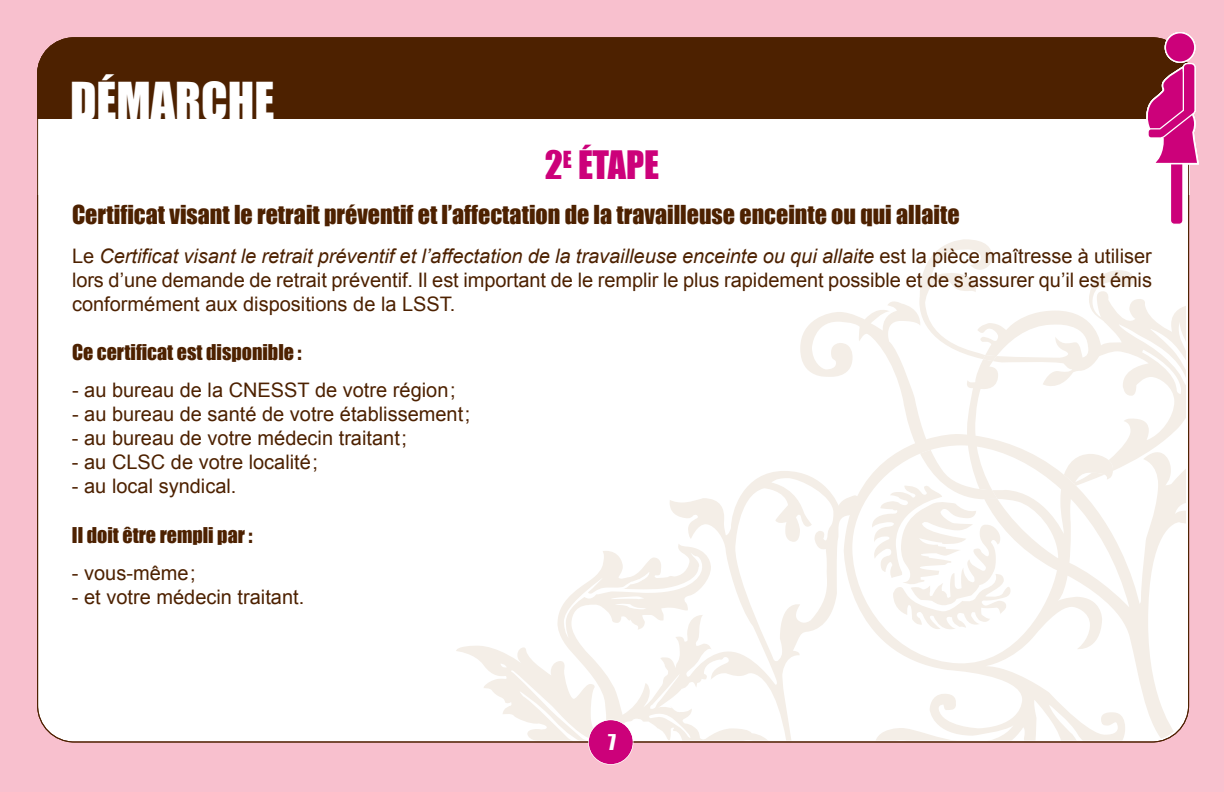
<style>
.page{position:relative;width:1224px;height:792px;background:#f8c0ce}
.page>*{position:absolute;margin:0;border:0;box-sizing:border-box;transform-origin:0 0}
.t1{font:48px "Impact";color:#fff}
.t2{font:36px "Impact";letter-spacing:-.005em;color:#cc017a}
.t3{font:24px "Impact";color:#4d2100}
.t4{font:20px/24px "Arial";color:#4d2100;text-align:justify}
.t5{font:20px "Impact";color:#4d2100}
.t6{font:20px "Impact";color:#fff}
.s1{font-style:italic}
</style>
<div class="page">
<div style="left:38px;top:38px;width:1150px;height:704px;background:#fff;border-radius:36px"></div>
<div style="left:37px;top:38px;width:1152px;height:126px;background:#4d2100;border-radius:36px"></div>
<div style="left:37px;top:120px;width:1152px;height:75px;background:#fff"></div>
<div style="left:1170px;top:135px;width:13px;height:89px;background:#cc017a;border-radius:4px"></div>
<div style="left:1170px;top:134px;width:14px;height:91px;border:1px solid #fff;border-radius:4px"></div>
<div style="left:1165px;top:33px;width:30px;height:29px;background:#cc017a;border-radius:50%"></div>
<div style="left:1165px;top:32px;width:31px;height:31px;border:1px solid #fff;border-radius:50%"></div>
<svg style="left:1146px;top:62px;width:53px;height:103px"></svg>
<svg style="left:456px;top:646px;width:101px;height:94px"></svg>
<svg style="left:557px;top:239px;width:629px;height:501px"></svg>
<div style="left:589px;top:720px;width:44px;height:44px;background:#cc017a;border-radius:50%"></div>
<div style="left:588px;top:720px;width:45px;height:45px;border:1px solid #fff;border-radius:50%"></div>
<h1 class="t1" style="left:70px;top:72px;width:206px">DÉMARCHE</h1>
<h2 class="t2" style="left:545px;top:143px;width:116px">2<sup>E</sup> ÉTAPE</h2>
<p class="t3" style="left:72px;top:200px;width:889px">Certificat visant le retrait préventif et l’affectation de la travailleuse enceinte ou qui allaite</p>
<p class="t4" style="left:72px;top:244px;width:1082px">Le <span class="s1">Certificat visant le retrait préventif et l’affectation de la travailleuse enceinte ou qui allaite</span> est la pièce maîtresse à utiliser lors d’une demande de retrait préventif. Il est important de le remplir le plus rapidement possible et de s’assurer qu’il est émis conformément aux dispositions de la LSST.</p>
<p class="t5" style="left:72px;top:340px;width:231px">Ce certificat est disponible :</p>
<p class="t4" style="left:72px;top:379px;width:385px">- au bureau de la CNESST de votre région;</p>
<p class="t4" style="left:72px;top:403px;width:400px">- au bureau de santé de votre établissement;</p>
<p class="t4" style="left:72px;top:427px;width:337px">- au bureau de votre médecin traitant;</p>
<p class="t4" style="left:72px;top:451px;width:248px">- au CLSC de votre localité;</p>
<p class="t4" style="left:72px;top:475px;width:166px">- au local syndical.</p>
<p class="t5" style="left:72px;top:523px;width:182px">Il doit être rempli par :</p>
<p class="t4" style="left:72px;top:561px;width:125px">- vous-même;</p>
<p class="t4" style="left:72px;top:585px;width:234px">- et votre médecin traitant.</p>
<p class="t6" style="left:608px;top:730px;width:9px">7</p>
</div>
